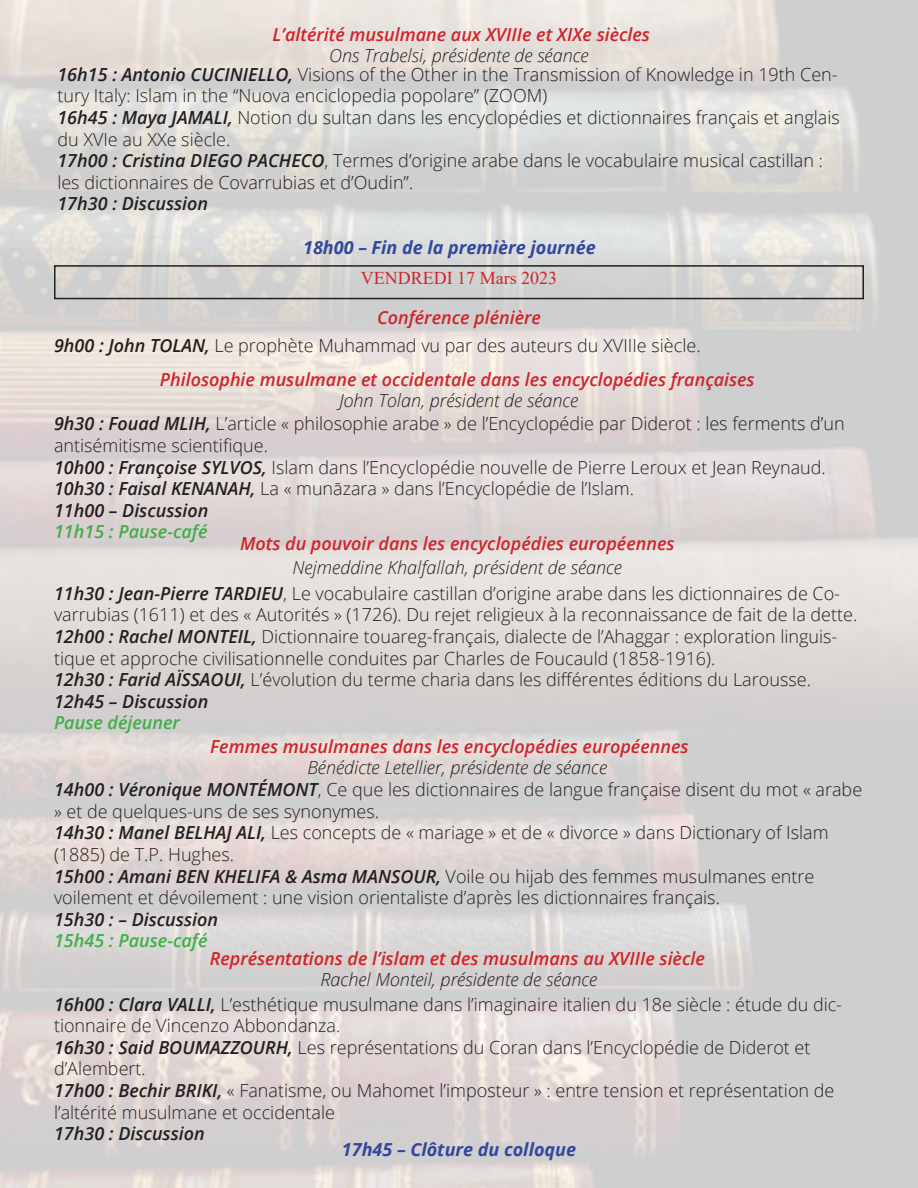
<style>
.page{position:relative;width:918px;height:1188px;background:#fff}
.page>*{position:absolute;margin:0;border:0;box-sizing:border-box;transform-origin:0 0}
.t1{font:300 18px/21.6px "Open Sans";color:#231f20}
.t2{font:italic 600 18px "Open Sans";color:#d1232a}
.t3{font:italic 300 18px "Open Sans";color:#231f20}
.t4{font:italic 600 18px "Open Sans";color:#231f20}
.t5{font:italic 700 18px "Open Sans";color:#32479d}
.t6{font:italic 600 18px "Open Sans";color:#40ae49}
.t7{font:18px "Times New Roman";color:#d1232a}
.s1{font-weight:600;font-style:italic}
</style>
<div class="page">
<div style="left:54px;top:265px;width:810px;height:34px;border:2px solid #231f20"></div>
<p class="t2" style="left:273px;top:22px;width:379px">L’altérité musulmane aux XVIIIe et XIXe siècles</p>
<p class="t3" style="left:329px;top:43px;width:261px">Ons Trabelsi, présidente de séance</p>
<p class="t1" style="left:57px;top:63px;width:782px"><span class="s1">16h15 : Antonio CUCINIELLO,</span> Visions of the Other in the Transmission of Knowledge in 19th Cen&shy;tury Italy: Islam in the “Nuova enciclopedia popolare” (ZOOM)</p>
<p class="t1" style="left:57px;top:106px;width:784px"><span class="s1">16h45 : Maya JAMALI,</span> Notion du sultan dans les encyclopédies et dictionnaires français et anglais du XVIe au XXe siècle.</p>
<p class="t1" style="left:57px;top:149px;width:767px"><span class="s1">17h00 : Cristina DIEGO PACHECO</span>, Termes d’origine arabe dans le vocabulaire musical castillan : les dictionnaires de Covarrubias et d’Oudin”.</p>
<p class="t4" style="left:57px;top:192px;width:152px">17h30 : Discussion</p>
<p class="t5" style="left:303px;top:234px;width:294px">18h00 – Fin de la première journée</p>
<p class="t7" style="left:361px;top:265px;width:198px">VENDREDI 17 Mars 2023</p>
<p class="t2" style="left:377px;top:305px;width:166px">Conférence plénière</p>
<p class="t1" style="left:54px;top:334px;width:648px"><span class="s1">9h00 : John TOLAN,</span> Le prophète Muhammad vu par des auteurs du XVIIIe siècle.</p>
<p class="t3" style="left:340px;top:388px;width:240px">John Tolan, président de séance</p>
<p class="t1" style="left:54px;top:413px;width:792px"><span class="s1">9h30 : Fouad MLIH,</span> L’article « philosophie arabe » de l’Encyclopédie par Diderot : les ferments d’un antisémitisme scientifique.</p>
<p class="t1" style="left:54px;top:456px;width:773px"><span class="s1">10h00 : Françoise SYLVOS,</span> Islam dans l’Encyclopédie nouvelle de Pierre Leroux et Jean Reynaud.</p>
<p class="t1" style="left:54px;top:477px;width:582px"><span class="s1">10h30 : Faisal KENANAH,</span> La « munāzara » dans l’Encyclopédie de l’Islam.</p>
<p class="t4" style="left:54px;top:498px;width:156px">11h00 – Discussion</p>
<p class="t6" style="left:54px;top:520px;width:155px">11h15 : Pause-café</p>
<p class="t2" style="left:160px;top:367px;width:596px">Philosophie musulmane et occidentale dans les encyclopédies françaises</p>
<p class="t2" style="left:240px;top:531px;width:436px">Mots du pouvoir dans les encyclopédies européennes</p>
<p class="t1" style="left:54px;top:582px;width:805px"><span class="s1">11h30 : Jean-Pierre TARDIEU</span>, Le vocabulaire castillan d’origine arabe dans les dictionnaires de Co&shy;varrubias (1611) et des « Autorités » (1726). Du rejet religieux à la reconnaissance de fait de la dette.</p>
<p class="t1" style="left:54px;top:625px;width:785px"><span class="s1">12h00 : Rachel MONTEIL,</span> Dictionnaire touareg-français, dialecte de l’Ahaggar : exploration linguis&shy;tique et approche civilisationnelle conduites par Charles de Foucauld (1858-1916).</p>
<p class="t1" style="left:54px;top:668px;width:758px"><span class="s1">12h30 : Farid AÏSSAOUI,</span> L’évolution du terme charia dans les différentes éditions du Larousse.</p>
<p class="t4" style="left:54px;top:689px;width:156px">12h45 – Discussion</p>
<p class="t6" style="left:54px;top:710px;width:128px">Pause déjeuner</p>
<p class="t3" style="left:292px;top:555px;width:331px">Nejmeddine Khalfallah, président de séance</p>
<p class="t2" style="left:210px;top:734px;width:480px">Femmes musulmanes dans les encyclopédies européennes</p>
<p class="t3" style="left:307px;top:755px;width:301px">Bénédicte Letellier, présidente de séance</p>
<p class="t1" style="left:54px;top:778px;width:810px"><span class="s1">14h00 : Véronique MONTÉMONT</span>, Ce que les dictionnaires de langue française disent du mot « arabe » et de quelques-uns de ses synonymes.</p>
<p class="t1" style="left:54px;top:822px;width:776px"><span class="s1">14h30 : Manel BELHAJ ALI,</span> Les concepts de « mariage » et de « divorce » dans Dictionary of Islam (1885) de T.P. Hughes.</p>
<p class="t1" style="left:54px;top:865px;width:762px"><span class="s1">15h00 : Amani BEN KHELIFA &amp; Asma MANSOUR,</span> Voile ou hijab des femmes musulmanes entre voilement et dévoilement : une vision orientaliste d’après les dictionnaires français.</p>
<p class="t4" style="left:54px;top:907px;width:166px">15h30 : – Discussion</p>
<p class="t6" style="left:54px;top:929px;width:155px">15h45 : Pause-café</p>
<p class="t2" style="left:210px;top:946px;width:497px">Représentations de l’islam et des musulmans au XVIIIe siècle</p>
<p class="t3" style="left:321px;top:968px;width:278px">Rachel Monteil, présidente de séance</p>
<p class="t1" style="left:54px;top:993px;width:790px"><span class="s1">16h00 : Clara VALLI,</span> L’esthétique musulmane dans l’imaginaire italien du 18e siècle : étude du dic&shy;tionnaire de Vincenzo Abbondanza.</p>
<p class="t1" style="left:54px;top:1036px;width:758px"><span class="s1">16h30 : Said BOUMAZZOURH,</span> Les représentations du Coran dans l’Encyclopédie de Diderot et d’Alembert.</p>
<p class="t1" style="left:54px;top:1079px;width:782px"><span class="s1">17h00 : Bechir BRIKI,</span> « Fanatisme, ou Mahomet l’imposteur » : entre tension et représentation de l’altérité musulmane et occidentale</p>
<p class="t4" style="left:54px;top:1121px;width:152px">17h30 : Discussion</p>
<p class="t5" style="left:342px;top:1137px;width:236px">17h45 – Clôture du colloque</p>
</div>
